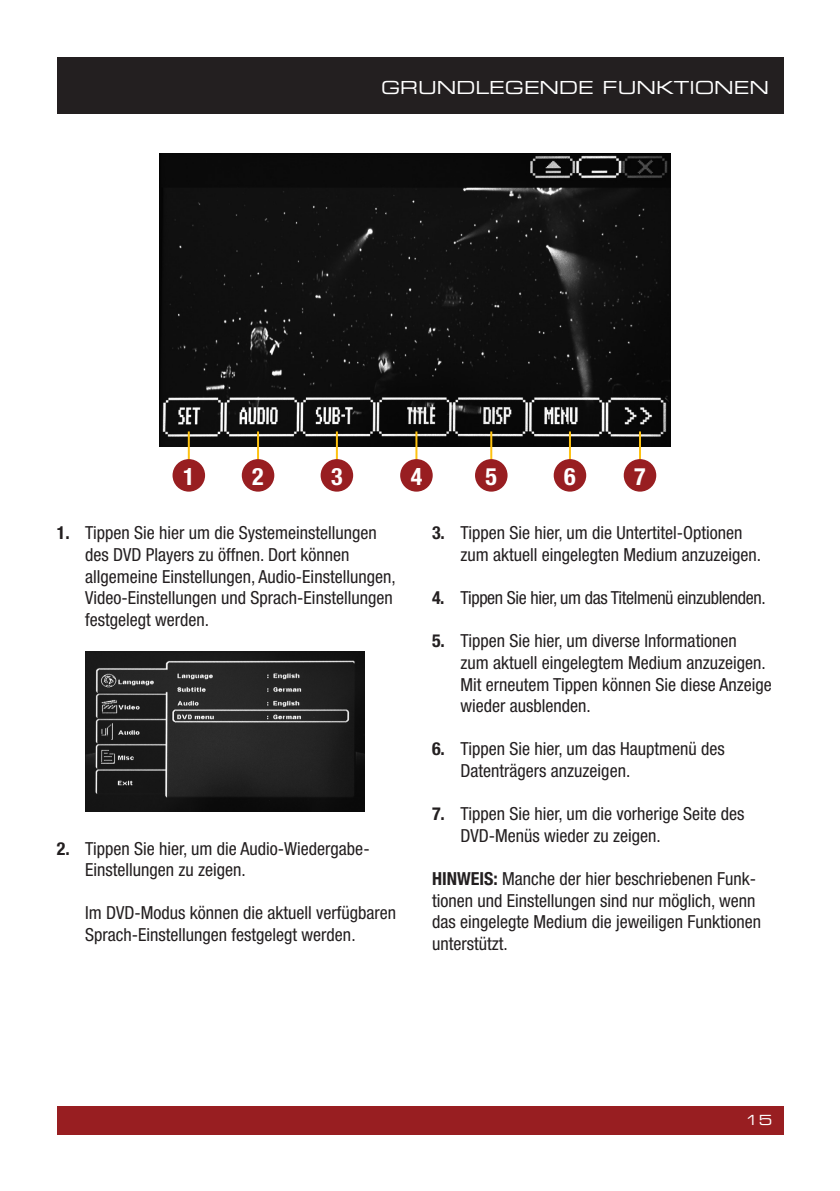
<style>
.page{position:relative;width:840px;height:1191px;background:#fff}
.page>*{position:absolute;margin:0;border:0;box-sizing:border-box;transform-origin:0 0}
.t1{font:700 condensed 24px "Helvetica Neue";color:#fff}
.t2{font:condensed 18px/21.6px "Helvetica Neue";color:#231f20}
.t3{font:condensed 18px "Helvetica Neue";letter-spacing:-.02em;color:#231f20}
.t4{font:18px "Eurostile Extended Two";color:#fff}
.t5{font:14px "Eurostile Extended Two";color:#fff}
.s1{font-weight:700}
</style>
<div class="page">
<div style="left:57px;top:1106px;width:725px;height:28px;background:#981e21"></div>
<div style="left:57px;top:57px;width:725px;height:56px;background:#231f20"></div>
<img style="left:159px;top:153px;width:510px;height:293px">
<hr style="left:188px;top:431px;width:2px;height:46px;background:#fec210">
<div style="left:172px;top:459px;width:33px;height:32px;background:#981e21;border-radius:50%"></div>
<img style="left:85px;top:651px;width:279px;height:160px">
<hr style="left:257px;top:431px;width:2px;height:46px;background:#fec210">
<div style="left:242px;top:459px;width:32px;height:32px;background:#981e21;border-radius:50%"></div>
<hr style="left:336px;top:431px;width:2px;height:46px;background:#fec210">
<div style="left:320px;top:459px;width:33px;height:32px;background:#981e21;border-radius:50%"></div>
<hr style="left:415px;top:431px;width:2px;height:46px;background:#fec210">
<div style="left:400px;top:459px;width:32px;height:32px;background:#981e21;border-radius:50%"></div>
<hr style="left:490px;top:431px;width:2px;height:46px;background:#fec210">
<div style="left:474px;top:459px;width:33px;height:32px;background:#981e21;border-radius:50%"></div>
<hr style="left:568px;top:431px;width:2px;height:46px;background:#fec210">
<div style="left:553px;top:459px;width:33px;height:32px;background:#981e21;border-radius:50%"></div>
<hr style="left:638px;top:431px;width:2px;height:46px;background:#fec210">
<div style="left:623px;top:459px;width:33px;height:32px;background:#981e21;border-radius:50%"></div>
<p class="t4" style="left:381px;top:75px;width:389px">GRUNDLEGENDE FUNKTIONEN</p>
<h1 class="t1" style="left:183px;top:461px;width:13px">1</h1>
<h1 class="t1" style="left:252px;top:461px;width:13px">2</h1>
<h1 class="t1" style="left:331px;top:461px;width:13px">3</h1>
<h1 class="t1" style="left:410px;top:461px;width:13px">4</h1>
<h1 class="t1" style="left:485px;top:461px;width:13px">5</h1>
<h1 class="t1" style="left:564px;top:461px;width:13px">6</h1>
<h1 class="t1" style="left:634px;top:461px;width:13px">7</h1>
<p class="t2" style="left:85px;top:522px;width:312px;text-indent:-28px"><span class="s1">1.</span> Tippen Sie hier um die Systemeinstellungen des DVD Players zu öffnen. Dort können allgemeine Einstellungen, Audio-Einstellungen, Video-Einstellungen und Sprach-Einstellungen festgelegt werden.</p>
<p class="t2" style="left:85px;top:837px;width:286px;text-indent:-28px"><span class="s1">2.</span> Tippen Sie hier, um die Audio-Wiedergabe-<br>Einstellungen zu zeigen.</p>
<p class="t2" style="left:85px;top:902px;width:312px">Im DVD-Modus können die aktuell verfügbaren<br>Sprach-Einstellungen festgelegt werden.</p>
<p class="t2" style="left:460px;top:522px;width:302px;text-indent:-28px"><span class="s1">3.</span> Tippen Sie hier, um die Untertitel-Optionen zum aktuell eingelegten Medium anzuzeigen.</p>
<p class="t3" style="left:432px;top:587px;width:335px"><span class="s1">4.</span> Tippen Sie hier, um das Titelmenü einzublenden.</p>
<p class="t2" style="left:460px;top:630px;width:313px;text-indent:-28px"><span class="s1">5.</span> Tippen Sie hier, um diverse Informationen<br>zum aktuell eingelegtem Medium anzuzeigen.<br>Mit erneutem Tippen können Sie diese Anzeige wieder ausblenden.</p>
<p class="t2" style="left:460px;top:738px;width:266px;text-indent:-28px"><span class="s1">6.</span> Tippen Sie hier, um das Hauptmenü des<br>Datenträgers anzuzeigen.</p>
<p class="t2" style="left:460px;top:803px;width:285px;text-indent:-28px"><span class="s1">7.</span> Tippen Sie hier, um die vorherige Seite des<br>DVD-Menüs wieder zu zeigen.</p>
<p class="t2" style="left:432px;top:867px;width:330px"><span class="s1">HINWEIS:</span> Manche der hier beschriebenen Funk&shy;tionen und Einstellungen sind nur möglich, wenn das eingelegte Medium die jeweiligen Funktionen unterstützt.</p>
<p class="t5" style="left:744px;top:1110px;width:28px">15</p>
</div>
